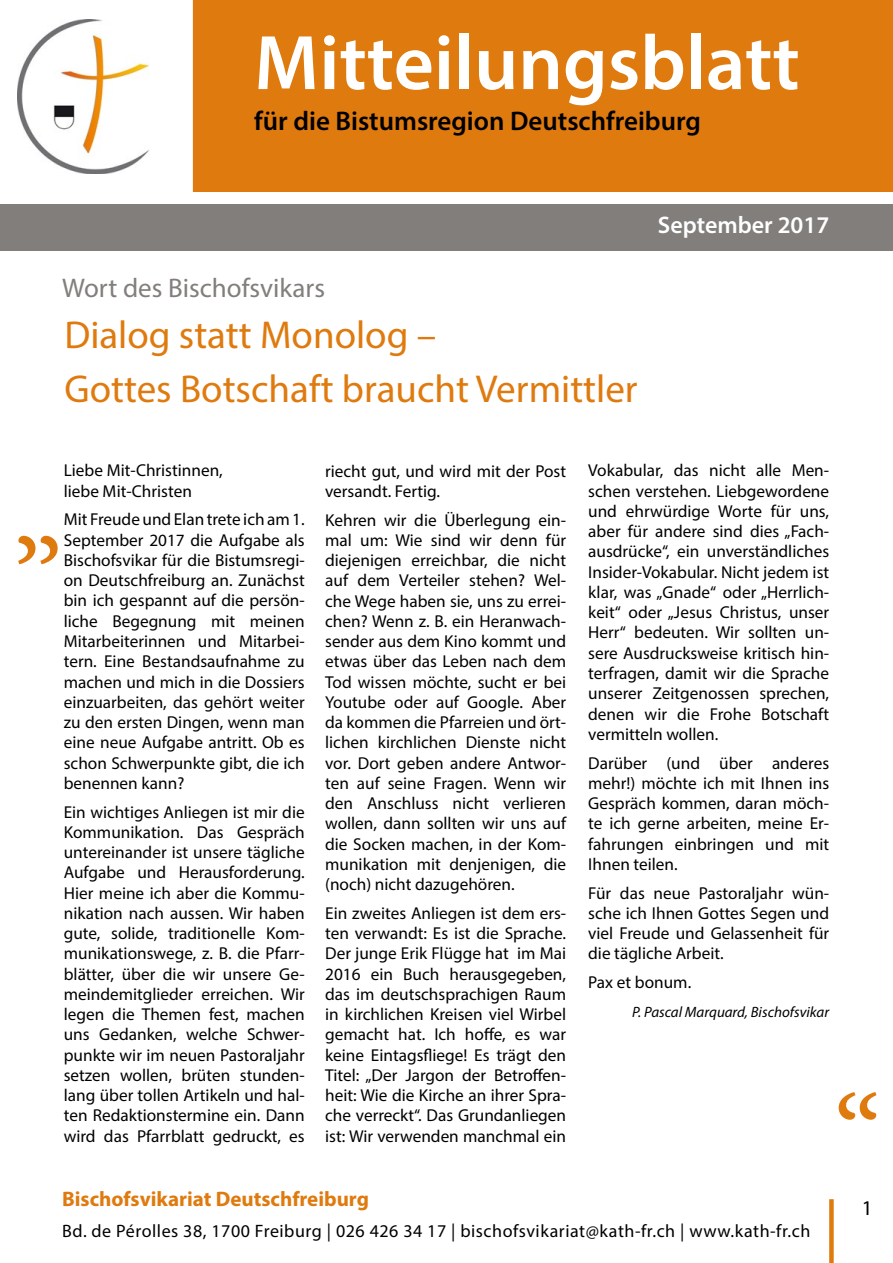
<style>
.page{position:relative;width:893px;height:1263px;background:#fff}
.page>*{position:absolute;margin:0;border:0;box-sizing:border-box;transform-origin:0 0}
.t1{font:120px "Minion Pro";color:#df7a0e}
.t2{font:600 78px "Myriad Pro";color:#fff}
.t3{font:39px/53.6px "Myriad Pro";color:#df7a0e}
.t4{font:600 27px "Myriad Pro";color:#000}
.t5{font:27px "Myriad Pro";color:#827e7c}
.t6{font:600 24px "Myriad Pro";color:#fff}
.t7{font:700 21px "Myriad Pro";color:#df7a0e}
.t8{font:21px "Myriad Pro";color:#000}
.t9{font:18px "Myriad Pro";letter-spacing:.03em;color:#000}
.t10{font:17.25px/20.2px "Myriad Pro";color:#000;text-align:justify}
.t11{font:italic 15px "Myriad Pro";color:#000}
</style>
<div class="page">
<div style="left:192px;top:0;width:701px;height:192px;background:#df7a0e"></div>
<div style="left:829px;top:1199px;width:5px;height:64px;background:#df7a0e"></div>
<div style="left:0;top:204px;width:893px;height:47px;background:#827e7c"></div>
<img style="left:17px;top:19px;width:133px;height:155px">
<h2 class="t2" style="left:254px;top:13px;width:547px">Mitteilungsblatt</h2>
<h3 class="t4" style="left:254px;top:104px;width:448px">für die Bistumsregion Deutschfreiburg</h3>
<h3 class="t5" style="left:62px;top:272px;width:264px">Wort des Bischofsvikars</h3>
<h3 class="t3" style="left:64px;top:308px;width:575px">Dialog statt Monolog –<br>Gottes Botschaft braucht Vermittler</h3>
<h3 class="t6" style="left:658px;top:210px;width:173px">September 2017</h3>
<p class="t10" style="left:64px;top:460px;width:161px">Liebe Mit-Christinnen, liebe Mit-Christen</p>
<p class="t10" style="left:64px;top:509px;width:242px">Mit Freude und Elan trete ich am 1.<br>September 2017 die Aufgabe als Bischofsvikar für die Bistumsregi&shy;on Deutschfreiburg an. Zunächst bin ich gespannt auf die persön&shy;liche Begegnung mit meinen Mitarbeiterinnen und Mitarbei&shy;tern. Eine Bestandsaufnahme zu machen und mich in die Dossiers einzuarbeiten, das gehört weiter zu den ersten Dingen, wenn man eine neue Aufgabe antritt. Ob es schon Schwerpunkte gibt, die ich benennen kann?</p>
<p class="t10" style="left:64px;top:801px;width:242px">Ein wichtiges Anliegen ist mir die Kommunikation. Das Gespräch untereinander ist unsere tägliche Aufgabe und Herausforderung.<br>Hier meine ich aber die Kommu&shy;nikation nach aussen. Wir haben gute, solide, traditionelle Kom&shy;munikationswege, z. B. die Pfarr&shy;blätter, über die wir unsere Ge&shy;meindemitglieder erreichen. Wir legen die Themen fest, machen uns Gedanken, welche Schwer&shy;punkte wir im neuen Pastoraljahr setzen wollen, brüten stunden&shy;lang über tollen Artikeln und hal&shy;ten Redaktionstermine ein. Dann wird das Pfarrblatt gedruckt, es</p>
<h1 class="t1" style="left:12px;top:432px;width:53px">„</h1>
<p class="t10" style="left:325px;top:460px;width:242px">riecht gut, und wird mit der Post versandt. Fertig.</p>
<p class="t10" style="left:325px;top:509px;width:242px">Kehren wir die Überlegung ein&shy;mal um: Wie sind wir denn für diejenigen erreichbar, die nicht auf dem Verteiler stehen? Wel&shy;che Wege haben sie, uns zu errei&shy;chen? Wenn z. B. ein Heranwach&shy;sender aus dem Kino kommt und etwas über das Leben nach dem Tod wissen möchte, sucht er bei Youtube oder auf Google. Aber da kommen die Pfarreien und ört&shy;lichen kirchlichen Dienste nicht vor. Dort geben andere Antwor&shy;ten auf seine Fragen. Wenn wir den Anschluss nicht verlieren wollen, dann sollten wir uns auf die Socken machen, in der Kom&shy;munikation mit denjenigen, die (noch) nicht dazugehören.</p>
<p class="t10" style="left:325px;top:903px;width:242px">Ein zweites Anliegen ist dem ers&shy;ten verwandt: Es ist die Sprache.<br>Der junge Erik Flügge hat im Mai 2016 ein Buch herausgegeben, das im deutschsprachigen Raum in kirchlichen Kreisen viel Wirbel gemacht hat. Ich hoffe, es war keine Eintagsfliege! Es trägt den Titel: „Der Jargon der Betroffen&shy;heit: Wie die Kirche an ihrer Spra&shy;che verreckt“. Das Grundanliegen ist: Wir verwenden manchmal ein</p>
<p class="t10" style="left:588px;top:460px;width:242px">Vokabular, das nicht alle Men&shy;schen verstehen. Liebgewordene und ehrwürdige Worte für uns, aber für andere sind dies „Fach&shy;ausdrücke“, ein unverständliches Insider-Vokabular. Nicht jedem ist klar, was „Gnade“ oder „Herrlich&shy;keit“ oder „Jesus Christus, unser Herr“ bedeuten. Wir sollten un&shy;sere Ausdrucksweise kritisch hin&shy;terfragen, damit wir die Sprache unserer Zeitgenossen sprechen, denen wir die Frohe Botschaft vermitteln wollen.</p>
<p class="t10" style="left:588px;top:752px;width:242px">Darüber (und über anderes mehr!) möchte ich mit Ihnen ins Gespräch kommen, daran möch&shy;te ich gerne arbeiten, meine Er&shy;fahrungen einbringen und mit Ihnen teilen.</p>
<p class="t10" style="left:588px;top:882px;width:242px">Für das neue Pastoraljahr wün&shy;sche ich Ihnen Gottes Segen und viel Freude und Gelassenheit für die tägliche Arbeit.</p>
<p class="t10" style="left:588px;top:972px;width:105px">Pax et bonum.</p>
<p class="t11" style="left:632px;top:1002px;width:199px">P. Pascal Marquard, Bischofsvikar</p>
<h1 class="t1" style="left:834px;top:1059px;width:49px">“</h1>
<p class="t7" style="left:62px;top:1186px;width:308px">Bischofsvikariat Deutschfreiburg</p>
<p class="t9" style="left:62px;top:1219px;width:750px">Bd. de Pérolles 38, 1700 Freiburg | 026 426 34 17 | bischofsvikariat@kath-fr.ch | www.kath-fr.ch</p>
<p class="t8" style="left:862px;top:1195px;width:12px">1</p>
</div>
